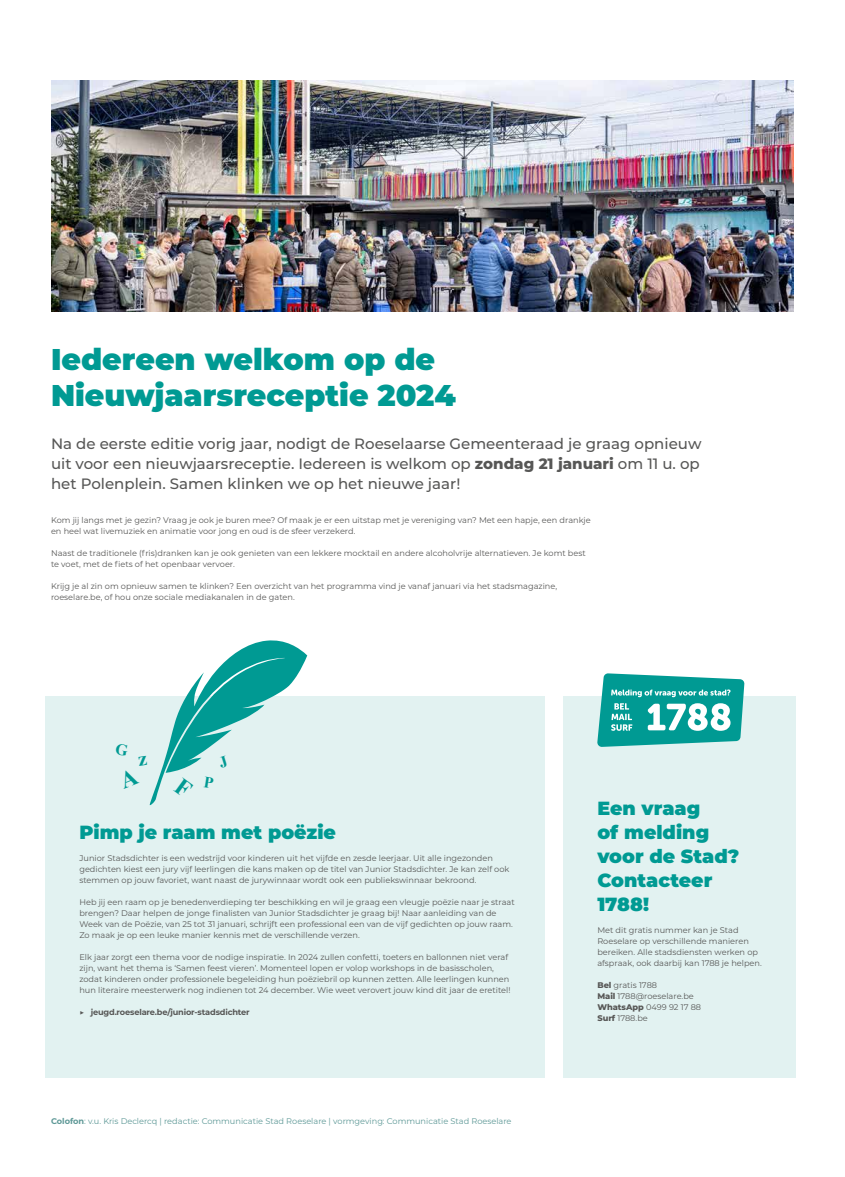
<style>
.page{position:relative;width:845px;height:1177px;background:#fff}
.page>*{position:absolute;margin:0;border:0;box-sizing:border-box;transform-origin:0 0}
.t1{font:900 30px/36px "Montserrat";color:#009a93}
.t2{font:900 19px/24px "Montserrat";color:#009a93}
.t3{font:500 15px/20px "Montserrat";color:#575756;text-align:justify}
.t4{font:8.2px/11px "Montserrat";color:#575756}
.t5{font:8.2px "Montserrat";color:#5d9896}
.t6{font:700 8.2px "Montserrat";letter-spacing:-.02em;color:#575756}
.s1{font-weight:800}
.s2{font-weight:700}
</style>
<div class="page">
<div style="left:563px;top:696px;width:233px;height:381px;background:#e2f2f1"></div>
<div style="left:45px;top:696px;width:499px;height:381px;background:#e2f2f1"></div>
<img style="left:51px;top:81px;width:743px;height:231px">
<svg style="left:597px;top:673px;width:147px;height:74px;background:#46b5b0"></svg>
<svg style="left:149px;top:640px;width:158px;height:165px"></svg>
<h1 class="t1" style="left:51px;top:340px;width:406px">Iedereen welkom op de<br>Nieuwjaarsreceptie 2024</h1>
<h3 class="t3" style="left:51px;top:433px;width:652px">Na de eerste editie vorig jaar, nodigt de Roeselaarse Gemeenteraad je graag opnieuw uit voor een nieuwjaarsreceptie. Iedereen is welkom op <span class="s1">zondag 21 januari</span> om 11 u. op het Polenplein. Samen klinken we op het nieuwe jaar!</h3>
<p class="t4" style="left:51px;top:514px;width:541px">Kom jij langs met je gezin? Vraag je ook je buren mee? Of maak je er een uitstap met je vereniging van? Met een hapje, een drankje en heel wat livemuziek en animatie voor jong en oud is de sfeer verzekerd.</p>
<p class="t4" style="left:51px;top:547px;width:536px">Naast de traditionele (fris)dranken kan je ook genieten van een lekkere mocktail en andere alcoholvrije alternatieven. Je komt best te voet, met de fiets of het openbaar vervoer.</p>
<p class="t4" style="left:51px;top:580px;width:507px">Krijg je al zin om opnieuw samen te klinken? Een overzicht van het programma vind je vanaf januari via het stadsmagazine, roeselare.be, of hou onze sociale mediakanalen in de gaten.</p>
<h2 class="t2" style="left:79px;top:819px;width:258px">Pimp je raam met poëzie</h2>
<p class="t4" style="left:79px;top:852px;width:432px">Junior Stadsdichter is een wedstrijd voor kinderen uit het vijfde en zesde leerjaar. Uit alle ingezonden gedichten kiest een jury vijf leerlingen die kans maken op de titel van Junior Stadsdichter. Je kan zelf ook stemmen op jouw favoriet, want naast de jurywinnaar wordt ook een publiekswinnaar bekroond.</p>
<p class="t4" style="left:79px;top:896px;width:437px">Heb jij een raam op je benedenverdieping ter beschikking en wil je graag een vleugje poëzie naar je straat brengen? Daar helpen de jonge finalisten van Junior Stadsdichter je graag bij! Naar aanleiding van de Week van de Poëzie, van 25 tot 31 januari, schrijft een professional een van de vijf gedichten op jouw raam.<br>Zo maak je op een leuke manier kennis met de verschillende verzen.</p>
<p class="t4" style="left:79px;top:951px;width:433px">Elk jaar zorgt een thema voor de nodige inspiratie. In 2024 zullen confetti, toeters en ballonnen niet veraf zijn, want het thema is ‘Samen feest vieren’. Momenteel lopen er volop workshops in de basisscholen, zodat kinderen onder professionele begeleiding hun poëziebril op kunnen zetten. Alle leerlingen kunnen hun literaire meesterwerk nog indienen tot 24 december. Wie weet verovert jouw kind dit jaar de eretitel!</p>
<p class="t6" style="left:79px;top:1006px;width:172px"><span class="s1">▶</span> jeugd.roeselare.be/junior-stadsdichter</p>
<p class="t5" style="left:51px;top:1115px;width:462px"><span class="s2">Colofon</span>: v.u. Kris Declercq | redactie: Communicatie Stad Roeselare | vormgeving: Communicatie Stad Roeselare</p>
<h2 class="t2" style="left:597px;top:795px;width:144px">Een vraag<br>of melding voor de Stad?<br>Contacteer<br>1788!</h2>
<p class="t4" style="left:597px;top:924px;width:166px">Met dit gratis nummer kan je Stad Roeselare op verschillende manieren bereiken. Alle stadsdiensten werken op afspraak, ook daarbij kan 1788 je helpen.</p>
<p class="t4" style="left:597px;top:979px;width:105px"><span class="s1">Bel</span> gratis 1788<br><span class="s1">Mail</span> 1788@roeselare.be<br><span class="s1">WhatsApp</span> 0499 92 17 88<br><span class="s1">Surf</span> 1788.be</p>
</div>
